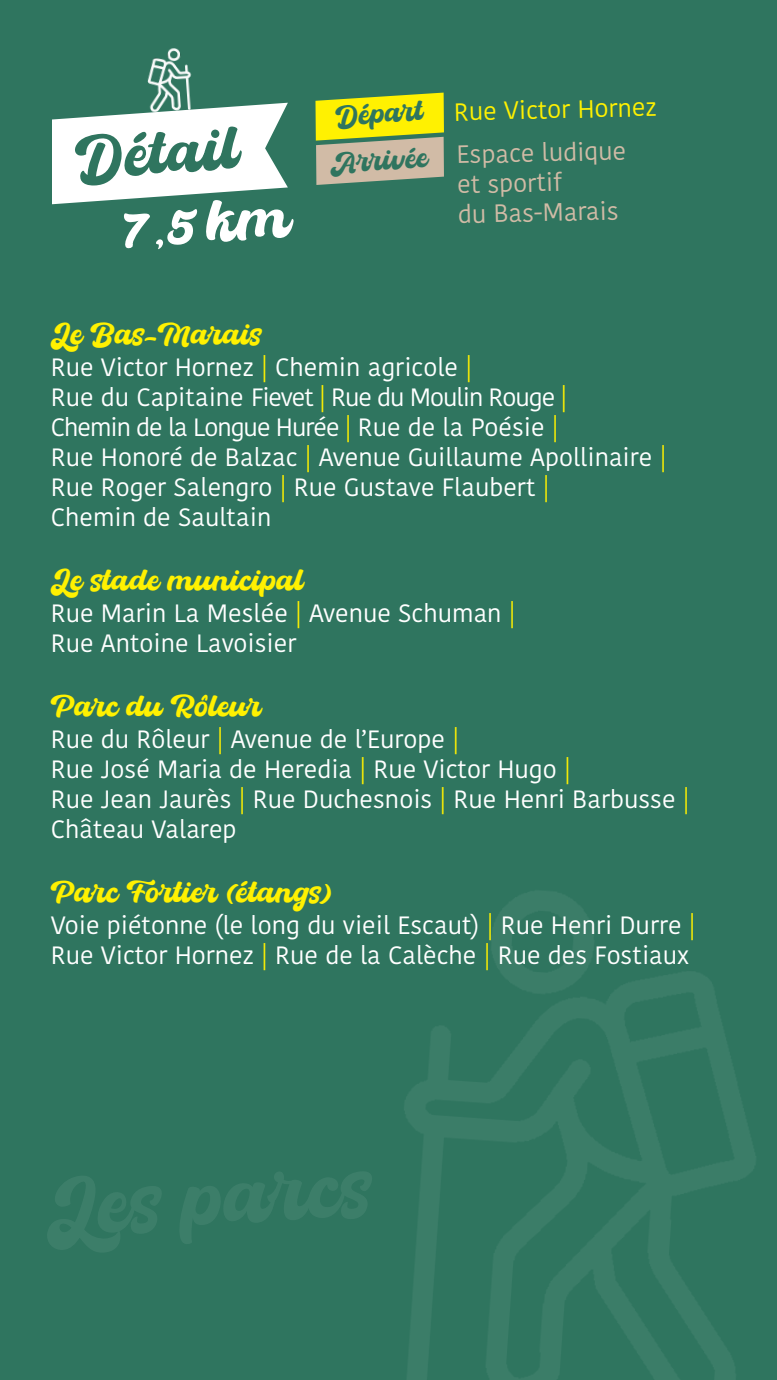
<style>
.page{position:relative;width:777px;height:1380px;background:#fff}
.page>*{position:absolute;margin:0;border:0;box-sizing:border-box;transform-origin:0 0}
.t1{font:59.88px "Batuphat Script";color:#2f755f}
.t2{font:59.88px "Batuphat Script";color:#fff}
.t3{font:30px "Batuphat Script";color:#fff101}
.t4{font:28.12px "Batuphat Script";color:#2f755f}
.t5{font:25px/30px "Kohinoor Devanagari";color:#fff}
.t6{font:25px "Kohinoor Devanagari";letter-spacing:-.04em;color:#fff}
.t7{font:24.94px/30.1px "Kohinoor Devanagari";color:#d1bba6}
.t8{font:24.94px "Kohinoor Devanagari";color:#fff101}
.s1{color:#fff101}
</style>
<div class="page">
<div style="left:0;top:0;width:776px;height:1380px;background:#2f755f"></div>
<svg style="left:52px;top:103px;width:236px;height:101px"></svg>
<svg style="left:315px;top:93px;width:129px;height:92px;background:#cdc854"></svg>
<img style="left:130px;top:48px;width:79px;height:69px">
<img style="left:404px;top:891px;width:352px;height:489px">
<p class="t1" style="left:72px;top:127px;width:168px;rotate:-4deg">Détail</p>
<p class="t2" style="left:120px;top:196px;width:171px;rotate:-4deg">7,5km</p>
<p class="t4" style="left:334px;top:102px;width:90px;rotate:-4deg">Départ</p>
<p class="t4" style="left:329px;top:149px;width:100px;rotate:-4deg">Arrivée</p>
<p class="t8" style="left:453px;top:97px;width:204px;rotate:-1deg">Rue Victor Hornez</p>
<p class="t7" style="left:456px;top:139px;width:171px;rotate:-1deg">Espace ludique et sportif</p>
<p class="t7" style="left:457px;top:199px;width:162px;rotate:-1deg">du Bas-Marais</p>
<p class="t3" style="left:51px;top:318px;width:213px">Le Bas-Marais</p>
<p class="t5" style="left:51px;top:353px;width:422px">Rue Victor Hornez <span class="s1">|</span> Chemin agricole <span class="s1">|</span></p>
<p class="t6" style="left:51px;top:383px;width:518px">Rue du Capitaine Fievet <span class="s1">|</span> Rue du Moulin Rouge <span class="s1">|</span></p>
<p class="t6" style="left:51px;top:413px;width:509px">Chemin de la Longue Hurée <span class="s1">|</span> Rue de la Poésie <span class="s1">|</span></p>
<p class="t5" style="left:51px;top:443px;width:617px">Rue Honoré de Balzac <span class="s1">|</span> Avenue Guillaume Apollinaire <span class="s1">|</span></p>
<p class="t5" style="left:51px;top:473px;width:500px">Rue Roger Salengro <span class="s1">|</span> Rue Gustave Flaubert <span class="s1">|</span></p>
<p class="t5" style="left:51px;top:503px;width:222px">Chemin de Saultain</p>
<p class="t3" style="left:51px;top:564px;width:254px">Le stade municipal</p>
<p class="t5" style="left:51px;top:599px;width:466px">Rue Marin La Meslée <span class="s1">|</span> Avenue Schuman <span class="s1">|<br></span>Rue Antoine Lavoisier</p>
<p class="t3" style="left:51px;top:690px;width:213px">Parc du Rôleur</p>
<p class="t5" style="left:51px;top:724px;width:640px">Rue du Rôleur <span class="s1">|</span> Avenue de l’Europe <span class="s1">|<br></span>Rue José Maria de Heredia <span class="s1">|</span> Rue Victor Hugo <span class="s1">|<br></span>Rue Jean Jaurès <span class="s1">|</span> Rue Duchesnois <span class="s1">|</span> Rue Henri Barbusse <span class="s1">| </span>Château Valarep</p>
<p class="t3" style="left:51px;top:876px;width:283px">Parc Fortier (étangs)</p>
<p class="t5" style="left:51px;top:910px;width:646px">Voie piétonne (le long du vieil Escaut) <span class="s1">|</span> Rue Henri Durre <span class="s1">|<br></span>Rue Victor Hornez <span class="s1">|</span> Rue de la Calèche <span class="s1">|</span> Rue des Fostiaux</p>
</div>
